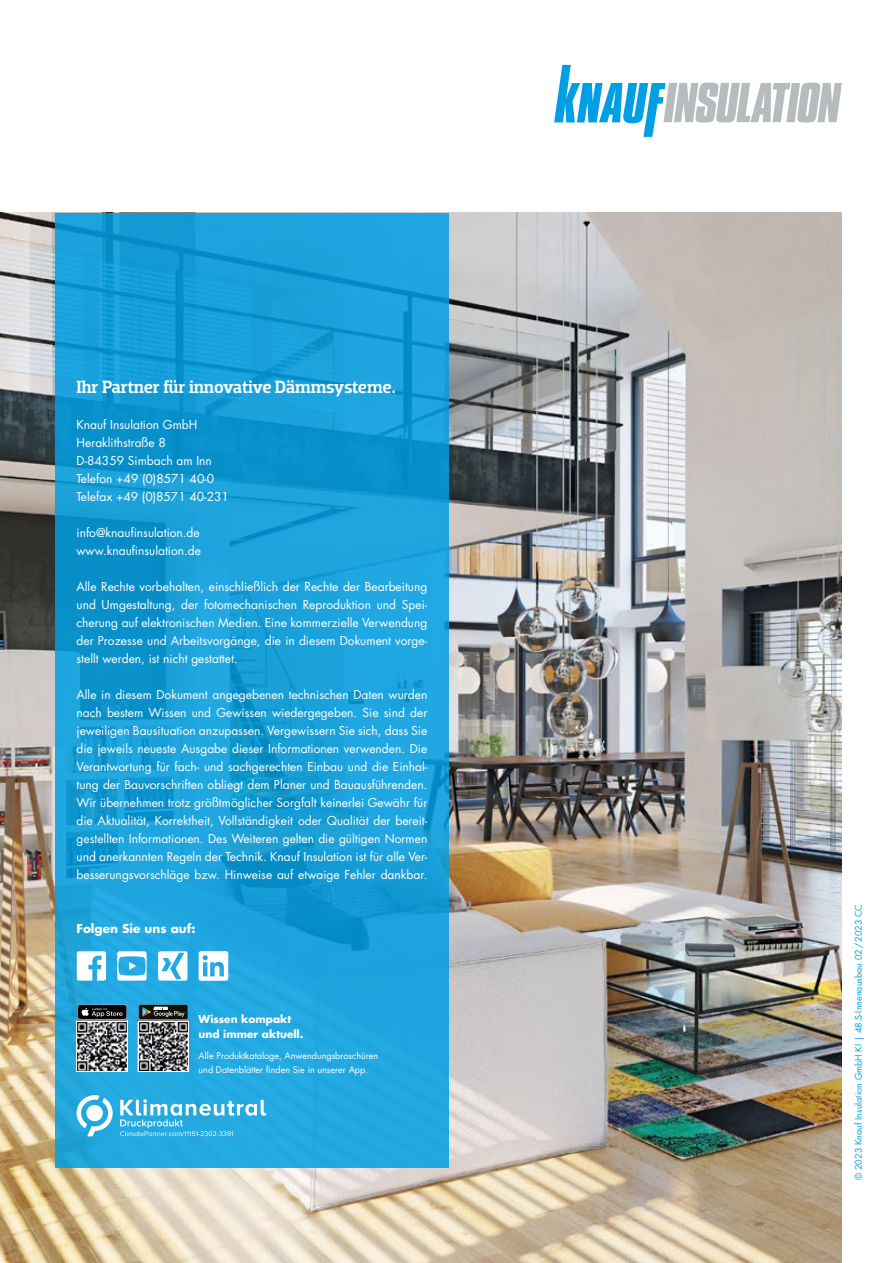
<style>
.page{position:relative;width:893px;height:1263px;background:#fff}
.page>*{position:absolute;margin:0;border:0;box-sizing:border-box;transform-origin:0 0}
.t1{font:500 18px "Dobra Slab";letter-spacing:-.01em;color:#fff}
.t2{font:12px/18px "Futura Std";color:#fff}
.t3{font:700 12px "Futura Std";color:#fff}
.t4{font:700 10.5px/15px "Futura Std";color:#fff}
.t5{font:9px/13.5px "Futura Std";color:#fff}
.t6{font:9px "Futura Std";color:#009fe3}
</style>
<div class="page">
<img style="left:0;top:213px;width:842px;height:1050px">
<svg style="left:55px;top:213px;width:394px;height:954px;background:#199fd8"></svg>
<svg style="left:77px;top:951px;width:29px;height:30px"></svg>
<img style="left:77px;top:1022px;width:50px;height:49px">
<hr style="left:77px;top:1071px;width:50px;height:1px;background:#fff">
<hr style="left:127px;top:1021px;width:1px;height:51px;background:#fff">
<hr style="left:77px;top:1021px;width:50px;height:1px;background:#fff">
<img style="left:139px;top:1022px;width:50px;height:49px">
<hr style="left:138px;top:1021px;width:51px;height:1px;background:#fff">
<hr style="left:138px;top:1021px;width:1px;height:50px;background:#fff">
<hr style="left:138px;top:1071px;width:51px;height:1px;background:#fff">
<svg style="left:78px;top:1005px;width:49px;height:14px"></svg>
<svg style="left:139px;top:1005px;width:49px;height:14px"></svg>
<svg style="left:77px;top:1095px;width:36px;height:41px"></svg>
<svg style="left:120px;top:1099px;width:146px;height:37px;background:#54bce7"></svg>
<svg style="left:554px;top:65px;width:288px;height:72px"></svg>
<svg style="left:158px;top:951px;width:30px;height:30px"></svg>
<svg style="left:199px;top:951px;width:32px;height:30px"></svg>
<svg style="left:117px;top:951px;width:30px;height:30px"></svg>
<h1 class="t1" style="left:77px;top:376px;width:321px">Ihr Partner für innovative Dämmsysteme.</h1>
<p class="t2" style="left:77px;top:416px;width:154px">Knauf Insulation GmbH<br>Heraklithstraße 8<br>D-84359 Simbach am Inn<br>Telefon +49 (0)8571 40-0<br>Telefax +49 (0)8571 40-231</p>
<p class="t2" style="left:77px;top:524px;width:126px">info@knaufinsulation.de www.knaufinsulation.de</p>
<p class="t2" style="left:77px;top:578px;width:352px;text-align:justify">Alle Rechte vorbehalten, einschließlich der Rechte der Bearbeitung und Umgestaltung, der fotomechanischen Reproduktion und Spei&shy;cherung auf elektronischen Medien. Eine kommerzielle Verwendung der Prozesse und Arbeitsvorgänge, die in diesem Dokument vorge&shy;stellt werden, ist nicht gestattet.</p>
<p class="t2" style="left:77px;top:686px;width:352px;text-align:justify">Alle in diesem Dokument angegebenen technischen Daten wurden nach bestem Wissen und Gewissen wiedergegeben. Sie sind der jeweiligen Bausituation anzupassen. Vergewissern Sie sich, dass Sie die jeweils neueste Ausgabe dieser Informationen verwenden. Die Verantwortung für fach- und sachgerechten Einbau und die Einhal&shy;tung der Bauvorschriften obliegt dem Planer und Bauausführenden.<br>Wir übernehmen trotz größtmöglicher Sorgfalt keinerlei Gewähr für die Aktualität, Korrektheit, Vollständigkeit oder Qualität der bereit&shy;gestellten Informationen. Des Weiteren gelten die gültigen Normen und anerkannten Regeln der Technik. Knauf Insulation ist für alle Ver&shy;besserungsvorschläge bzw. Hinweise auf etwaige Fehler dankbar.</p>
<p class="t3" style="left:77px;top:921px;width:120px">Folgen Sie uns auf:</p>
<p class="t4" style="left:199px;top:1011px;width:106px">Wissen kompakt und immer aktuell.</p>
<p class="t5" style="left:199px;top:1049px;width:181px">Alle Produktkataloge, Anwendungsbroschüren und Datenblätter finden Sie in unserer App.</p>
<p class="t6" style="left:853px;top:1180px;width:277px;rotate:-90deg">© 2023 Knauf Insulation GmbH KI | 48.S-Innenausbau 02/2023 CC</p>
</div>
